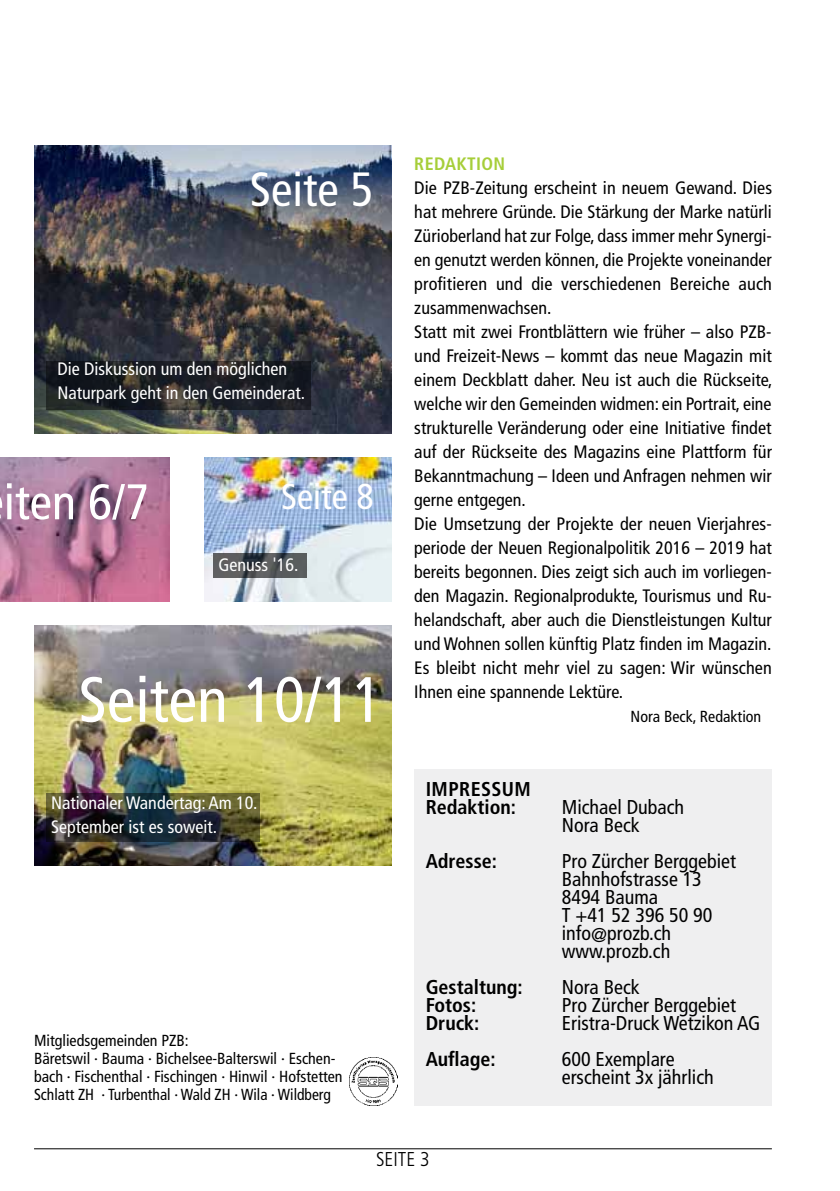
<style>
.page{position:relative;width:840px;height:1191px;background:#fff}
.page>*{position:absolute;margin:0;border:0;box-sizing:border-box;transform-origin:0 0}
.t1{font:condensed 64px "Frutiger LT Std";color:#fff}
.t2{font:condensed 50px "Frutiger LT Std";color:#fff}
.t3{font:condensed 48px "Frutiger LT Std";color:#fff}
.t4{font:condensed 36px "Frutiger LT Std";color:#fff}
.t5{font:condensed 20px/18px "Frutiger LT Std";color:#000}
.t6{font:700 condensed 20px/18px "Frutiger LT Std";letter-spacing:.005em;color:#000}
.t7{font:300 condensed 20px "Frutiger LT Std";color:#000}
.t8{font:condensed 18px/24px "Frutiger LT Std";color:#000}
.t9{font:condensed 18px/24px "Frutiger LT Std";color:#fff}
.t10{font:700 condensed 18px "Frutiger LT Std";letter-spacing:.02em;color:#a6ce39}
.t11{font:condensed 16px/18px "Frutiger LT Std";color:#000}
</style>
<div class="page">
<hr style="left:34px;top:1148px;width:737px;height:1px;background:#000">
<img style="left:204px;top:458px;width:187px;height:144px">
<div style="left:414px;top:770px;width:357px;height:336px;background:#efeff0"></div>
<img style="left:34px;top:146px;width:357px;height:288px">
<img style="left:0;top:458px;width:170px;height:144px">
<img style="left:34px;top:626px;width:357px;height:240px">
<svg style="left:46px;top:361px;width:265px;height:49px;background:#1d2024"></svg>
<svg style="left:213px;top:554px;width:93px;height:24px;background:#525557"></svg>
<img style="left:46px;top:793px;width:214px;height:48px">
<img style="left:349px;top:1057px;width:48px;height:49px">
<h3 class="t3" style="left:250px;top:161px;width:125px">Seite 5</h3>
<p class="t9" style="left:57px;top:357px;width:249px">Die Diskussion um den möglichen<br>Naturpark geht in den Gemeinderat.</p>
<h2 class="t2" style="left:4px;top:473px;width:147px">iten 6/7</h2>
<h3 class="t4" style="left:281px;top:475px;width:94px">Seite 8</h3>
<p class="t9" style="left:218px;top:552px;width:81px">Genuss '16.</p>
<h1 class="t1" style="left:78px;top:662px;width:306px">Seiten 10/11</h1>
<p class="t9" style="left:51px;top:790px;width:208px">Nationaler Wandertag: Am 10.<br>September ist es soweit.</p>
<p class="t11" style="left:34px;top:1031px;width:310px">Mitgliedsgemeinden PZB:<br>Bäretswil ∙ Bauma ∙ Bichelsee-Balterswil ∙ Eschen&shy;bach ∙ Fischenthal ∙ Fischingen ∙ Hinwil ∙ Hofstetten Schlatt ZH ∙ Turbenthal ∙ Wald ZH ∙ Wila ∙ Wildberg</p>
<p class="t10" style="left:414px;top:153px;width:92px">redaktion</p>
<p class="t8" style="left:414px;top:175px;width:359px">Die PZB-Zeitung erscheint in neuem Gewand. Dies hat mehrere Gründe. Die Stärkung der Marke natürli Zürioberland hat zur Folge, dass immer mehr Synergi&shy;en genutzt werden können, die Projekte voneinander profitieren und die verschiedenen Bereiche auch zusammenwachsen.<br>Statt mit zwei Frontblättern wie früher – also PZB&shy;und Freizeit-News – kommt das neue Magazin mit einem Deckblatt daher. Neu ist auch die Rückseite, welche wir den Gemeinden widmen: ein Portrait, eine strukturelle Veränderung oder eine Initiative findet auf der Rückseite des Magazins eine Plattform für Bekanntmachung – Ideen und Anfragen nehmen wir gerne entgegen.<br>Die Umsetzung der Projekte der neuen Vierjahres&shy;periode der Neuen Regionalpolitik 2016 – 2019 hat bereits begonnen. Dies zeigt sich auch im vorliegen&shy;den Magazin. Regionalprodukte, Tourismus und Ru&shy;helandschaft, aber auch die Dienstleistungen Kultur und Wohnen sollen künftig Platz finden im Magazin.<br>Es bleibt nicht mehr viel zu sagen: Wir wünschen Ihnen eine spannende Lektüre.</p>
<p class="t11" style="left:630px;top:707px;width:132px">Nora Beck, Redaktion</p>
<p class="t6" style="left:425px;top:780px;width:104px">Im pressum<br>Redaktion:</p>
<p class="t5" style="left:561px;top:798px;width:124px">Michael Dubach<br>Nora Beck</p>
<p class="t6" style="left:425px;top:852px;width:73px">Adresse:</p>
<p class="t5" style="left:561px;top:852px;width:175px">Pro Zürcher Berggebiet<br>Bahnhofstrasse 13<br>8494 Bauma<br>T +41 52 396 50 90 info@prozb.ch www.prozb.ch</p>
<p class="t6" style="left:425px;top:978px;width:99px">Gestaltung:</p>
<p class="t5" style="left:561px;top:978px;width:79px">Nora Beck</p>
<p class="t6" style="left:425px;top:996px;width:52px">Fotos:</p>
<p class="t5" style="left:561px;top:996px;width:175px">Pro Zürcher Berggebiet</p>
<p class="t6" style="left:425px;top:1014px;width:55px">Druck:</p>
<p class="t5" style="left:561px;top:1014px;width:200px">Eristra-Druck Wetzikon AG</p>
<p class="t6" style="left:425px;top:1050px;width:72px">Auflage:</p>
<p class="t5" style="left:561px;top:1050px;width:153px">600 Exemplare erscheint 3x jährlich</p>
<p class="t7" style="left:376px;top:1147px;width:55px">SEITE 3</p>
</div>
